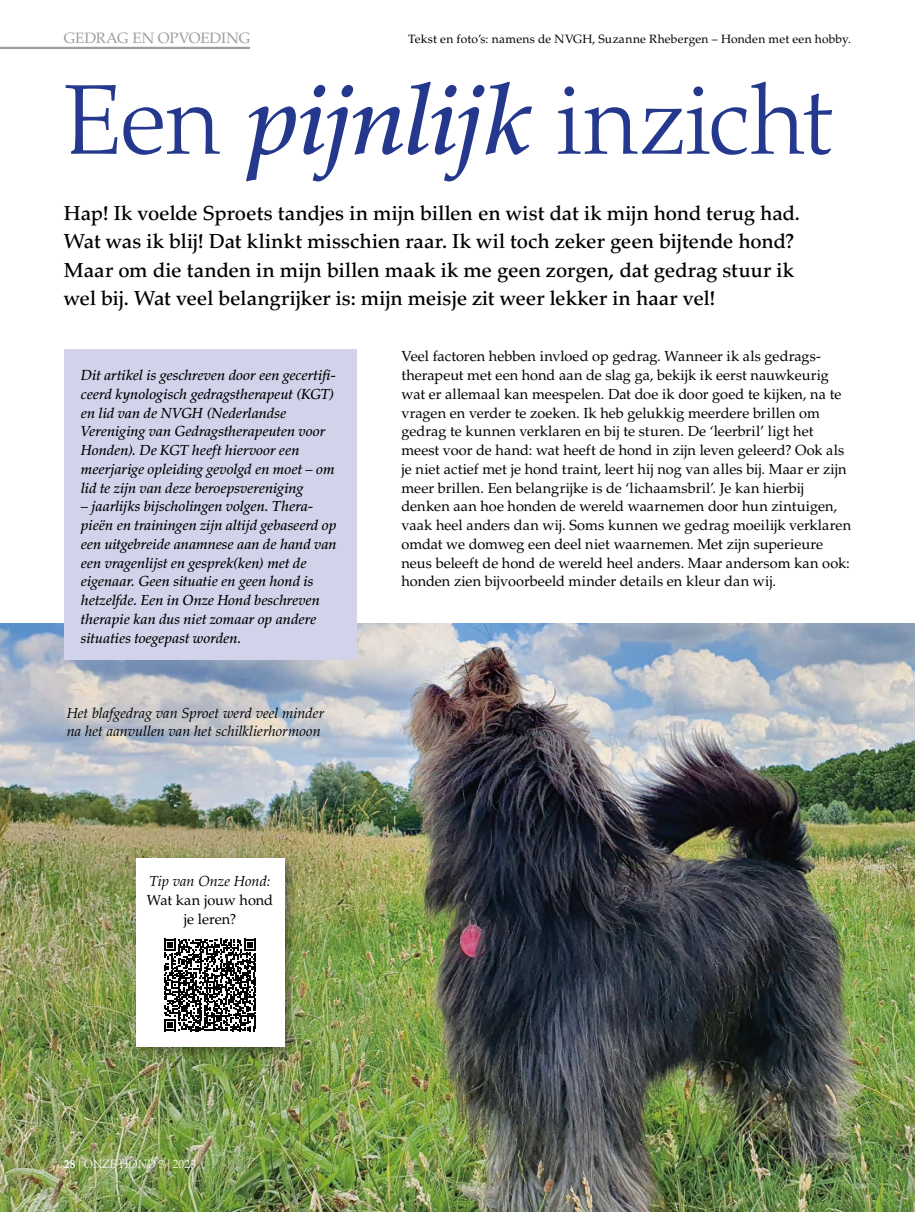
<style>
.page{position:relative;width:915px;height:1212px;background:#fff}
.page>*{position:absolute;margin:0;border:0;box-sizing:border-box;transform-origin:0 0}
.t1{font:300 99px "Palatino LT Std";letter-spacing:-.01em;color:#24388d}
.t2{font:500 20.25px/28.5px "Palatino LT Std";letter-spacing:-.005em;color:#000}
.t3{font:15px "Palatino LT Std";letter-spacing:-.01em;color:#9d9d9c}
.t4{font:14.55px/18.8px "Palatino LT Std";color:#000}
.t5{font:italic 500 14.55px/18.8px "Palatino LT Std";letter-spacing:-.005em;color:#000}
.t6{font:italic 14.55px/18.8px "Palatino LT Std";color:#000}
.t7{font:12px "Palatino LT Std";letter-spacing:.02em;color:#000}
.t8{font:300 12px "Palatino LT Std";letter-spacing:.015em;color:#fff;scale:.95 1}
.s1{font-weight:500;font-style:italic}
.s2{font-weight:400;font-style:normal}
.s3{font-weight:700}
</style>
<div class="page">
<img style="left:0;top:624px;width:914px;height:588px">
<div style="left:64px;top:349px;width:292px;height:311px;background:#d2d2eb"></div>
<div style="left:131px;top:853px;width:167px;height:207px;background:#000;opacity:.4"></div>
<div style="left:136px;top:858px;width:148px;height:188px;background:#fff"></div>
<svg style="left:164px;top:939px;width:92px;height:92px"></svg>
<hr style="left:0;top:47px;width:250px;height:2px;background:#9d9d9c">
<p class="t3" style="left:64px;top:29px;width:188px">GEDRAG EN OPVOEDING</p>
<p class="t7" style="left:408px;top:31px;width:444px">Tekst en foto’s: namens de NVGH, Suzanne Rhebergen – Honden met een hobby.</p>
<h1 class="t1" style="left:64px;top:63px;width:770px">Een <span class="s1">pijnlijk</span> inzicht</h1>
<p class="t2" style="left:64px;top:199px;width:737px">Hap! Ik voelde Sproets tandjes in mijn billen en wist dat ik mijn hond terug had.<br>Wat was ik blij! Dat klinkt misschien raar. Ik wil toch zeker geen bijtende hond?<br>Maar om die tanden in mijn billen maak ik me geen zorgen, dat gedrag stuur ik wel bij. Wat veel belangrijker is: mijn meisje zit weer lekker in haar vel!</p>
<p class="t5" style="left:81px;top:366px;width:256px">Dit artikel is geschreven door een gecertifi&shy;ceerd kynologisch gedragstherapeut (KGT) en lid van de NVGH (Nederlandse Vereniging van Gedragstherapeuten voor Honden). De KGT heeft hiervoor een meerjarige opleiding gevolgd en moet <span class="s2">–</span> om lid te zijn van deze beroepsvereniging</p>
<p class="t5" style="left:81px;top:497px;width:257px"><span class="s2">–</span> jaarlijks bijscholingen volgen. Thera&shy;pieën en trainingen zijn altijd gebaseerd op een uitgebreide anamnese aan de hand van een vragenlijst en gesprek(ken) met de eigenaar. Geen situatie en geen hond is hetzelfde. Een in Onze Hond beschreven therapie kan dus niet zomaar op andere situaties toegepast worden.</p>
<p class="t6" style="left:67px;top:704px;width:259px">Het blafgedrag van Sproet werd veel minder na het aanvullen van het schilklierhormoon</p>
<p class="t6" style="left:149px;top:872px;width:122px">Tip van Onze Hond:</p>
<p class="t4" style="left:147px;top:891px;width:128px;text-align:center">Wat kan jouw hond je leren?</p>
<p class="t4" style="left:401px;top:347px;width:451px">Veel factoren hebben invloed op gedrag. Wanneer ik als gedrags&shy;therapeut met een hond aan de slag ga, bekijk ik eerst nauwkeurig wat er allemaal kan meespelen. Dat doe ik door goed te kijken, na te vragen en verder te zoeken. Ik heb gelukkig meerdere brillen om gedrag te kunnen verklaren en bij te sturen. De ‘leerbril’ ligt het meest voor de hand: wat heeft de hond in zijn leven geleerd? Ook als je niet actief met je hond traint, leert hij nog van alles bij. Maar er zijn meer brillen. Een belangrijke is de ‘lichaamsbril’. Je kan hierbij denken aan hoe honden de wereld waarnemen door hun zintuigen, vaak heel anders dan wij. Soms kunnen we gedrag moeilijk verklaren omdat we domweg een deel niet waarnemen. Met zijn superieure neus beleeft de hond de wereld heel anders. Maar andersom kan ook: honden zien bijvoorbeeld minder details en kleur dan wij.</p>
<p class="t8" style="left:64px;top:1157px;width:141px"><span class="s3">28</span> | ONZE HOND 3 | 2023</p>
</div>
